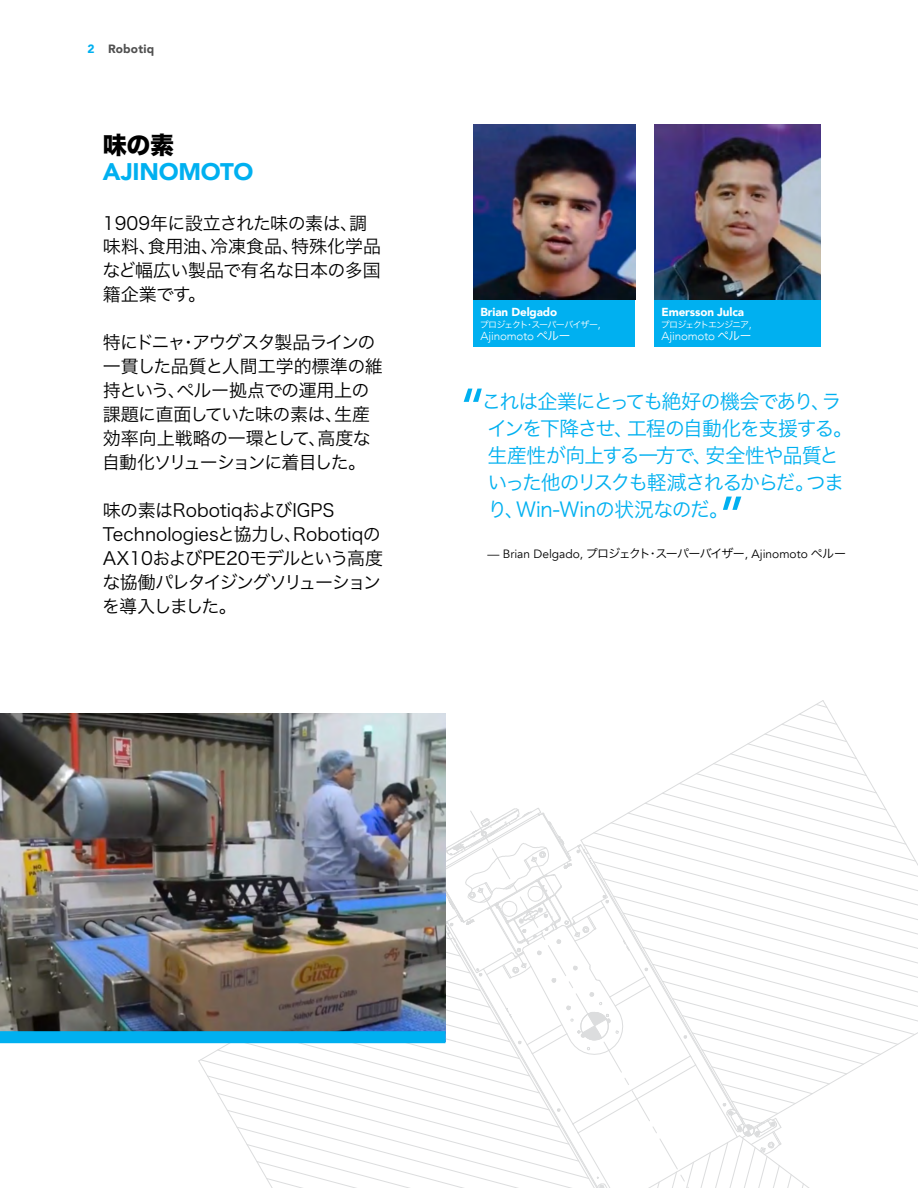
<style>
.page{position:relative;width:918px;height:1188px;background:#fff}
.page>*{position:absolute;margin:0;border:0;box-sizing:border-box;transform-origin:0 0}
.t1{font:500 54px "Avenir";color:#00b0f0}
.t2{font:900 24px "Avenir";letter-spacing:-.01em;color:#00b0f0}
.t3{font:24px "Hira Kaku Std W8";color:#000}
.t4{font:20.25px/27px "Hira Kaku Pro W3";letter-spacing:-.055em;color:#00b0f0}
.t5{font:18px/24px "Hira Kaku Pro W3";letter-spacing:-.03em;color:#000}
.t6{font:12px "Avenir";color:#000}
.t7{font:900 12px "Avenir";letter-spacing:.02em;color:#505050}
.t8{font:900 11.7px "Avenir";letter-spacing:-.01em;color:#fff}
.t9{font:300 11.7px "Avenir";letter-spacing:-.01em;color:#fff}
.t10{font:9px "Hira Kaku Pro W3";letter-spacing:-.11em;color:#fff}
.s1{color:#00b0f0}
.s2{font-family:"Avenir";font-weight:300;font-size:11.7px}
.s3{font-family:"Hira Kaku Pro W3";font-weight:400}
.s4{font-family:"Hira Kaku Pro W3"}
</style>
<div class="page">
<svg style="left:198px;top:700px;width:720px;height:488px"></svg>
<img style="left:0;top:714px;width:446px;height:317px">
<div style="left:0;top:1031px;width:446px;height:12px;background:#00b0f0"></div>
<img style="left:655px;top:124px;width:166px;height:176px">
<div style="left:655px;top:300px;width:166px;height:47px;background:#00b0f0"></div>
<img style="left:474px;top:124px;width:161px;height:176px">
<div style="left:474px;top:300px;width:161px;height:47px;background:#00b0f0"></div>
<p class="t7" style="left:87px;top:38px;width:69px"><span class="s1">2</span> Robotiq</p>
<h2 class="t3" style="left:103px;top:132px;width:73px">味の素</h2>
<h2 class="t2" style="left:103px;top:151px;width:152px">AJINOMOTO</h2>
<p class="t5" style="left:102px;top:209px;width:280px">1909年に設立された味の素は、調味料、食用油、冷凍食品、特殊化学品など幅広い製品で有名な日本の多国籍企業です。</p>
<p class="t5" style="left:102px;top:329px;width:282px">特にドニャ・アウグスタ製品ラインの一貫した品質と人間工学的標準の維持という、ペルー拠点での運用上の課題に直面していた味の素は、生産効率向上戦略の一環として、高度な自動化ソリューションに着目した。</p>
<p class="t5" style="left:102px;top:497px;width:282px">味の素はRobotiqおよびIGPS<br>Technologiesと協力し、Robotiqの<br>AX10およびPE20モデルという高度な協働パレタイジングソリューションを導入しました。</p>
<p class="t8" style="left:481px;top:301px;width:78px">Brian Delgado</p>
<p class="t10" style="left:480px;top:316px;width:123px">プロジェクト・スーパーバイザー<span class="s2">,</span></p>
<p class="t9" style="left:481px;top:329px;width:91px">Ajinomoto <span class="s3">ペルー</span></p>
<p class="t8" style="left:662px;top:301px;width:84px">Emersson Julca</p>
<p class="t10" style="left:661px;top:316px;width:92px">プロジェクトエンジニア<span class="s2">,</span></p>
<p class="t9" style="left:661px;top:329px;width:91px">Ajinomoto <span class="s3">ペルー</span></p>
<h1 class="t1" style="left:459px;top:361px;width:29px">“</h1>
<p class="t4" style="left:482px;top:386px;width:373px">これは企業にとっても絶好の機会であり、ラインを下降させ、工程の自動化を支援する。生産性が向上する一方で、安全性や品質といった他のリスクも軽減されるからだ。つまり、Win-Winの状況なのだ。</p>
<h1 class="t1" style="left:718px;top:469px;width:30px">”</h1>
<p class="t6" style="left:488px;top:547px;width:360px">— Brian Delgado, <span class="s4">プロジェクト・スーパーバイザー</span>, Ajinomoto <span class="s4">ペルー</span></p>
</div>
